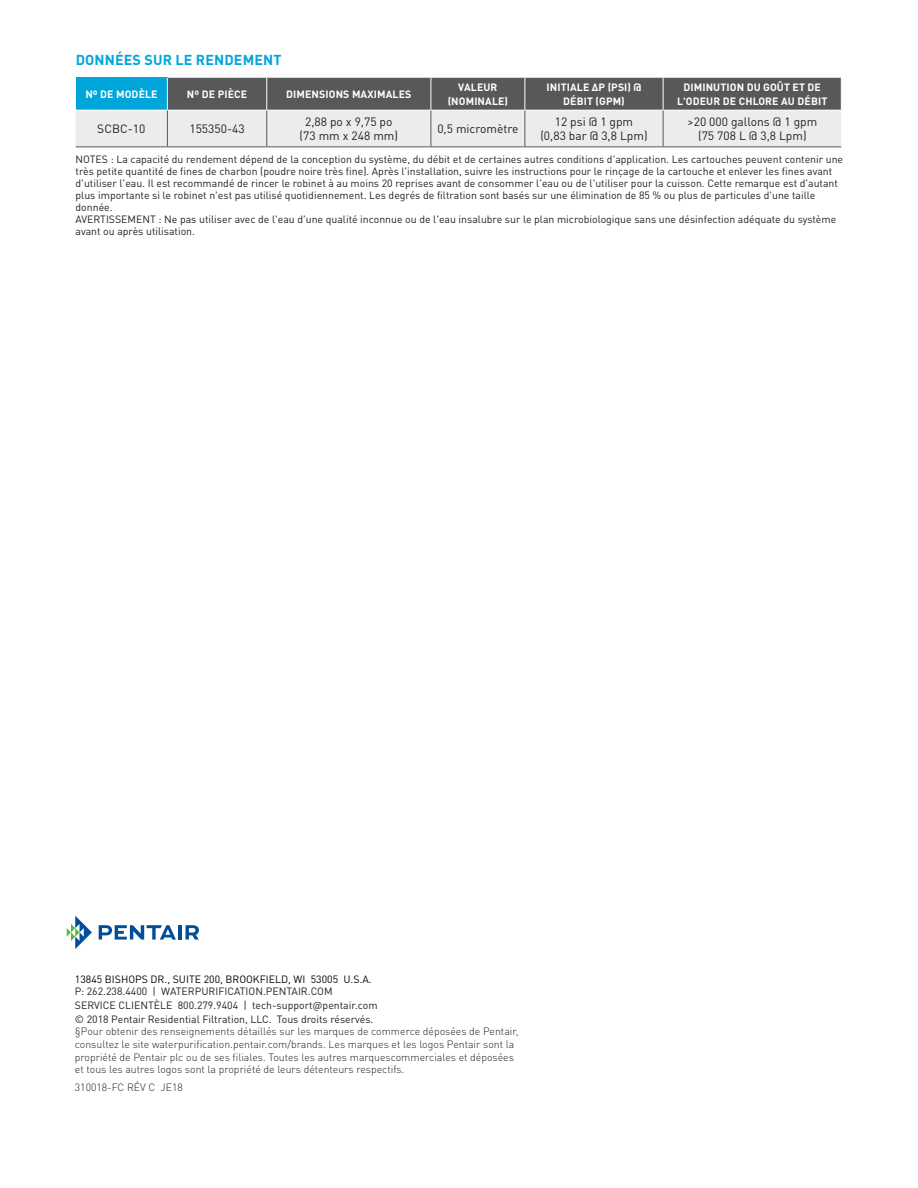
<style>
.page{position:relative;width:918px;height:1188px;background:#fff}
.page>*{position:absolute;margin:0;border:0;box-sizing:border-box;transform-origin:0 0}
.Pentek_blue_cap_head{font:700 14.25px "DIN Pro";letter-spacing:.01em;color:#00a5da}
.Table_Content_Center{font:12px "DIN Pro";color:#231f20}
.Pentek_chart_footnot{font:10.5px/12px "DIN Pro";color:#231f20}
.t1{font:300 10.5px/12.6px "DIN Pro";color:#231f20}
.Table_Header_Row{font:700 10.5px/13.5px "DIN Pro";letter-spacing:.01em;color:#fff;text-align:center}
.t2{font:10.5px/12px "DIN Pro";color:#040503}
.s1{color:#231f20}
</style>
<div class="page">
<svg style="left:76px;top:78px;width:765px;height:69px;background:#a0aaaf"></svg>
<hr style="left:431px;top:78px;width:1px;height:32px;background:#fff">
<hr style="left:525px;top:78px;width:1px;height:32px;background:#fff">
<hr style="left:663px;top:78px;width:1px;height:32px;background:#fff">
<hr style="left:167px;top:78px;width:1px;height:32px;background:#fff">
<hr style="left:266px;top:78px;width:1px;height:32px;background:#fff">
<hr style="left:76px;top:110px;width:91px;height:1px;background:#fff">
<hr style="left:167px;top:110px;width:100px;height:1px;background:#fff">
<hr style="left:267px;top:110px;width:164px;height:1px;background:#fff">
<hr style="left:431px;top:110px;width:94px;height:1px;background:#fff">
<hr style="left:525px;top:110px;width:138px;height:1px;background:#fff">
<hr style="left:663px;top:110px;width:179px;height:1px;background:#fff">
<hr style="left:167px;top:111px;width:1px;height:36px;background:#57585a">
<hr style="left:266px;top:111px;width:1px;height:36px;background:#57585a">
<hr style="left:431px;top:111px;width:1px;height:36px;background:#57585a">
<hr style="left:525px;top:111px;width:1px;height:36px;background:#57585a">
<hr style="left:663px;top:111px;width:1px;height:36px;background:#57585a">
<hr style="left:76px;top:147px;width:91px;height:1px;background:#57585a">
<hr style="left:167px;top:147px;width:100px;height:1px;background:#57585a">
<hr style="left:267px;top:147px;width:164px;height:1px;background:#57585a">
<hr style="left:431px;top:147px;width:94px;height:1px;background:#57585a">
<hr style="left:525px;top:147px;width:138px;height:1px;background:#57585a">
<hr style="left:663px;top:147px;width:178px;height:1px;background:#57585a">
<svg style="left:67px;top:916px;width:25px;height:33px"></svg>
<svg style="left:99px;top:925px;width:77px;height:15px"></svg>
<hr style="left:178px;top:925px;width:4px;height:15px;background:#014e99">
<svg style="left:186px;top:925px;width:13px;height:15px"></svg>
<p class="Pentek_blue_cap_head" style="left:76px;top:48px;width:207px">DONNÉES SUR LE RENDEMENT</p>
<p class="Table_Header_Row" style="left:85px;top:86px;width:74px">Nº DE MODÈLE</p>
<p class="Table_Header_Row" style="left:187px;top:86px;width:62px">Nº DE PIÈCE</p>
<p class="Table_Header_Row" style="left:286px;top:86px;width:127px">DIMENSIONS MAXIMALES</p>
<p class="Table_Header_Row" style="left:448px;top:79px;width:62px">VALEUR (NOMINALE)</p>
<p class="Table_Header_Row" style="left:547px;top:79px;width:96px">INITIALE ΔP (PSI) @<br>DÉBIT (GPM)</p>
<p class="Table_Header_Row" style="left:677px;top:79px;width:152px">DIMINUTION DU GOÛT ET DE<br>L'ODEUR DE CHLORE AU DÉBIT</p>
<p class="Table_Content_Center" style="left:97px;top:119px;width:49px">SCBC-10</p>
<p class="Table_Content_Center" style="left:189px;top:119px;width:57px">155350-43</p>
<p class="Table_Content_Center" style="left:305px;top:113px;width:89px">2,88 po x 9,75 po</p>
<p class="Table_Content_Center" style="left:300px;top:126px;width:100px">(73 mm x 248 mm)</p>
<p class="Table_Content_Center" style="left:688px;top:113px;width:131px">&gt;20 000 gallons @ 1 gpm</p>
<p class="Table_Content_Center" style="left:698px;top:126px;width:110px">(75 708 L @ 3,8 Lpm)</p>
<p class="Pentek_chart_footnot" style="left:76px;top:152px;width:769px">NOTES : La capacité du rendement dépend de la conception du système, du débit et de certaines autres conditions d'application. Les cartouches peuvent contenir une très petite quantité de fines de charbon (poudre noire très fine). Après l'installation, suivre les instructions pour le rinçage de la cartouche et enlever les fines avant d'utiliser l'eau. Il est recommandé de rincer le robinet à au moins 20 reprises avant de consommer l'eau ou de l'utiliser pour la cuisson. Cette remarque est d'autant plus importante si le robinet n'est pas utilisé quotidiennement. Les degrés de filtration sont basés sur une élimination de 85 % ou plus de particules d'une taille donnée.</p>
<p class="Pentek_chart_footnot" style="left:76px;top:212px;width:762px">AVERTISSEMENT : Ne pas utiliser avec de l'eau d'une qualité inconnue ou de l'eau insalubre sur le plan microbiologique sans une désinfection adéquate du système avant ou après utilisation.</p>
<p class="Table_Content_Center" style="left:555px;top:113px;width:80px">12 psi @ 1 gpm</p>
<p class="Table_Content_Center" style="left:540px;top:126px;width:109px">(0,83 bar @ 3,8 Lpm)</p>
<p class="Table_Content_Center" style="left:437px;top:119px;width:83px">0,5 micromètre</p>
<p class="t2" style="left:75px;top:972px;width:298px">13845 BISHOPS DR., SUITE 200, BROOKFIELD, WI 53005 U.S.A.<br><span class="s1">P: 262.238.4400 | WATERPURIFICATION.PENTAIR.COM</span></p>
<p class="Pentek_chart_footnot" style="left:75px;top:997px;width:304px;line-height:14.1px">SERVICE CLIENTÈLE 800.279.9404 | tech-support@pentair.com © 2018 Pentair Residential Filtration, LLC. Tous droits réservés.</p>
<p class="t1" style="left:75px;top:1024px;width:445px">§Pour obtenir des renseignements détaillés sur les marques de commerce déposées de Pentair, consultez le site waterpurification.pentair.com/brands. Les marques et les logos Pentair sont la propriété de Pentair plc ou de ses filiales. Toutes les autres marquescommerciales et déposées et tous les autres logos sont la propriété de leurs détenteurs respectifs.</p>
<p class="t1" style="left:75px;top:1080px;width:110px">310018-FC RÉV C JE18</p>
</div>
